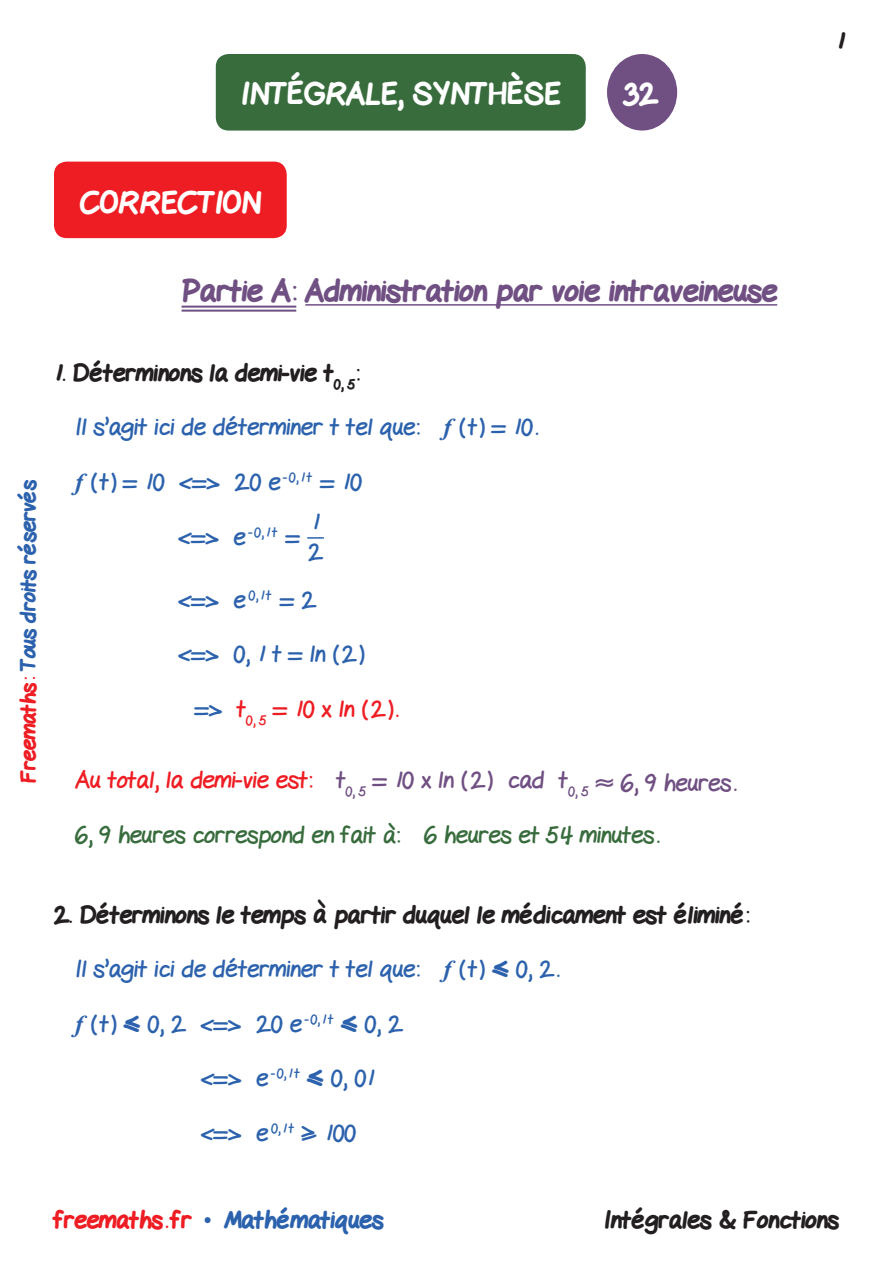
<style>
.page{position:relative;width:893px;height:1263px;background:#fff}
.page>*{position:absolute;margin:0;border:0;box-sizing:border-box;transform-origin:0 0}
.t1{font:800 30px "Gel Pen";color:#704f83}
.t2{font:800 30px "Gel Pen";color:#fff}
.Texte{font:24px "Gel Pen";color:#2c62ad}
.Sous_titre{font:800 24px "Gel Pen";color:#231f20}
.Texte-2{font:24px "Gel Pen";color:#ee1d23}
.Texte-3{font:24px "Gel Pen";color:#386c3d}
.t3{font:800 24px "Gel Pen";color:#2c62ad}
.Texte-4{font:24px "Gel Pen";color:#704f83}
.t4{font:800 21px "Gel Pen";letter-spacing:-.01em;color:#2c62ad}
.s1{color:#ee1d23}
.s2{font-family:"Times New Roman";font-weight:700;font-style:italic}
.s3{color:#2c62ad}
.s4{color:#704f83}
.s5{font-weight:800}
.s6{font-family:"Times New Roman";font-weight:400}
</style>
<div class="page">
<div style="left:54px;top:162px;width:233px;height:76px;background:#ee1d23;border-radius:13px"></div>
<hr style="left:182px;top:306px;width:114px;height:2px;background:#704f83">
<hr style="left:182px;top:310px;width:114px;height:2px;background:#704f83">
<hr style="left:305px;top:304px;width:472px;height:2px;background:#704f83">
<svg style="left:307px;top:537px;width:17px;height:2px"></svg>
<div style="left:216px;top:54px;width:370px;height:77px;background:#386c3d;border-radius:13px"></div>
<div style="left:607px;top:54px;width:70px;height:77px;background:#704f83;border-radius:50%"></div>
<p class="t2" style="left:241px;top:72px;width:321px">INTÉGRALE, SYNTHÈSE</p>
<p class="t2" style="left:624px;top:72px;width:35px">32</p>
<p class="Sous_titre" style="left:836px;top:23px;width:10px">1</p>
<p class="t2" style="left:80px;top:181px;width:183px">CORRECTION</p>
<p class="t1" style="left:182px;top:269px;width:597px">Partie A: Administration par voie intraveineuse</p>
<p class="t4" style="left:13px;top:783px;width:305px;rotate:-90deg"><span class="s1">Freemaths:</span> Tous droits réservés</p>
<p class="Sous_titre" style="left:54px;top:355px;width:307px">1. Déterminons la demi-vie t<sub>0,</sub> <sub>5</sub>:</p>
<p class="Texte" style="left:75px;top:407px;width:464px">Il s’agit ici de déterminer t tel que: <span class="s2">f</span> (t) = 10 .</p>
<p class="Texte" style="left:75px;top:462px;width:288px"><span class="s2">f</span> (t) = 10 &lt;=&gt; 20 e <sup>-0,1t</sup> = 10</p>
<p class="Texte" style="left:179px;top:516px;width:123px">&lt;=&gt; e<sup>-0,1t</sup> =</p>
<p class="Texte" style="left:312px;top:502px;width:10px">1</p>
<p class="Texte" style="left:308px;top:532px;width:16px">2</p>
<p class="Texte" style="left:179px;top:580px;width:139px">&lt;=&gt; e <sup>0,1t</sup> = 2</p>
<p class="Texte" style="left:179px;top:634px;width:187px">&lt;=&gt; 0, 1 t = ln (2)</p>
<p class="Texte-2" style="left:195px;top:689px;width:205px"><span class="s3">=&gt;</span> t<sub>0,</sub> <sub>5</sub> = 10 x ln (2) .</p>
<p class="Texte-2" style="left:75px;top:760px;width:515px">Au total, la demi-vie est: <span class="s4">t</span><sub>0,</sub> <sub>5</sub> <span class="s4">= 10 x ln (2) cad t</span><sub>0,</sub> <sub>5</sub></p>
<p class="Texte-4" style="left:596px;top:763px;width:142px">≈ 6, 9 heures .</p>
<p class="Texte-3" style="left:75px;top:815px;width:586px">6, 9 heures correspond en fait à: 6 heures et 54 minutes .</p>
<p class="Sous_titre" style="left:54px;top:897px;width:697px">2. Déterminons le temps à partir duquel le médicament est éliminé:</p>
<p class="Texte" style="left:75px;top:949px;width:486px">Il s’agit ici de déterminer t tel que: <span class="s2">f</span> (t) <span class="s5">≤</span> 0, 2.</p>
<p class="Texte" style="left:75px;top:1004px;width:329px"><span class="s2">f</span> (t) <span class="s5">≤</span> 0, 2 &lt;=&gt; 20 e<sup>-0,1t</sup> <span class="s5">≤</span> 0, 2</p>
<p class="Texte" style="left:201px;top:1058px;width:175px">&lt;=&gt; e <sup>-0,1t</sup> <span class="s5">≤</span> 0, 01</p>
<p class="Texte" style="left:201px;top:1113px;width:156px">&lt;=&gt; e <sup>0,1t</sup> ≥ 100</p>
<p class="t3" style="left:54px;top:1202px;width:331px"><span class="s1">freemaths . fr</span> <span class="s6">•</span> Mathématiques</p>
<p class="Sous_titre" style="left:604px;top:1202px;width:236px">Intégrales &amp; Fonctions</p>
</div>
